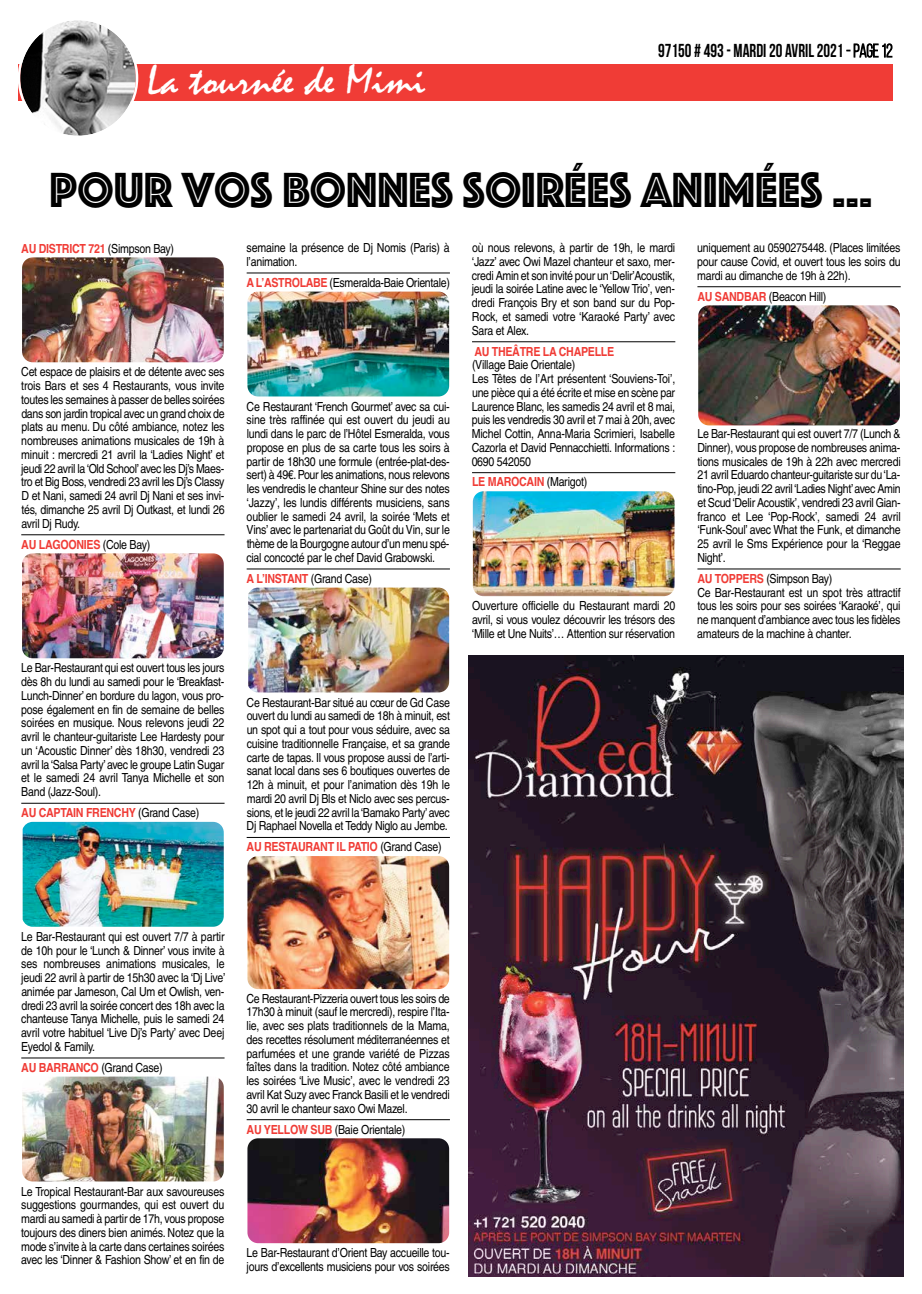
<style>
.page{position:relative;width:922px;height:1294px;background:#fff}
.page>*{position:absolute;margin:0;border:0;box-sizing:border-box;transform-origin:0 0}
.t1{font:51.25px "Phosphate Inline";color:#000;scale:.96 1}
.t2{font:42.25px "Mistral";color:#fff;scale:1.07 1}
.t3{font:700 18.75px "Bebas Neue";color:#000;scale:.9 1}
.t4{font:12.5px/13.8px "Helvetica";letter-spacing:-.025em;color:#000;text-align:justify;scale:.85 1}
.t5{font:700 12.5px "Helvetica";letter-spacing:-.025em;color:#f03c36;scale:.85 1}
.s1{font-weight:400}
.s2{font-weight:400;color:#000}
.s3{font-weight:700;color:#f03c36}
</style>
<div class="page">
<hr style="left:21px;top:534px;width:203px;height:1px;background:#000">
<hr style="left:21px;top:803px;width:203px;height:1px;background:#000">
<hr style="left:21px;top:1057px;width:203px;height:1px;background:#000">
<hr style="left:246px;top:273px;width:204px;height:1px;background:#000">
<hr style="left:246px;top:568px;width:204px;height:1px;background:#000">
<hr style="left:246px;top:837px;width:204px;height:1px;background:#000">
<hr style="left:246px;top:1119px;width:204px;height:1px;background:#000">
<hr style="left:472px;top:341px;width:203px;height:1px;background:#000">
<hr style="left:472px;top:472px;width:203px;height:1px;background:#000">
<hr style="left:697px;top:286px;width:203px;height:1px;background:#000">
<hr style="left:697px;top:568px;width:203px;height:1px;background:#000">
<img style="left:22px;top:257px;width:202px;height:105px">
<img style="left:22px;top:553px;width:202px;height:105px">
<img style="left:23px;top:821px;width:201px;height:105px">
<img style="left:22px;top:1076px;width:202px;height:105px">
<img style="left:247px;top:856px;width:202px;height:133px">
<img style="left:248px;top:587px;width:201px;height:105px">
<img style="left:247px;top:291px;width:202px;height:105px">
<img style="left:247px;top:1138px;width:202px;height:105px">
<img style="left:472px;top:491px;width:202px;height:105px">
<img style="left:698px;top:305px;width:201px;height:120px">
<img style="left:468px;top:656px;width:435px;height:620px">
<div style="left:18px;top:64px;width:874px;height:36px;background:#f03c36"></div>
<svg style="left:18px;top:20px;width:120px;height:116px"></svg>
<svg style="left:846px;top:43px;width:46px;height:15px"></svg>
<h2 class="t2" style="left:147px;top:57px;width:262px">La tournée de Mimi</h2>
<h3 class="t3" style="left:658px;top:41px;width:262px">97150 # 493- MARDI 20 AVRIL2021 <span class="s1">- page 12</span></h3>
<h1 class="t1" style="left:50px;top:154px;width:858px">POUR VOS BONNES SOIRÉES ANIMÉES …</h1>
<p class="t5" style="left:21px;top:238px;width:181px">AU DISTRICT 721 <span class="s2">(Simpson Bay)</span></p>
<p class="t4" style="left:21px;top:365px;width:241px">Cet espace de plaisirs et de détente avec ses trois Bars et ses 4 Restaurants, vous invite toutes les semaines à passer de belles soirées dans son jardin tropical avec un grand choix de plats au menu. Du côté ambiance, notez les nombreuses animations musicales de 19h à minuit : mercredi 21 avril la ‘Ladies Night’ et jeudi 22 avril la‘Old School’avec les Dj’s Maes&shy;tro et Big Boss, vendredi 23 avril les Dj’s Classy D et Nani, samedi 24 avril Dj Nani et ses invi&shy;tés, dimanche 25 avril Dj Outkast, et lundi 26 avril Dj Rudy.</p>
<p class="t5" style="left:21px;top:534px;width:153px">AU LAGOONIES <span class="s2">(Cole Bay)</span></p>
<p class="t4" style="left:21px;top:661px;width:241px">Le Bar-Restaurant qui est ouvert tous les jours dès 8h du lundi au samedi pour le ‘Breakfast-Lunch-Dinner’ en bordure du lagon, vous pro&shy;pose également en fin de semaine de belles soirées en musique. Nous relevons jeudi 22 avril le chanteur-guitariste Lee Hardesty pour un ‘Acoustic Dinner’ dès 18h30, vendredi 23 avril la‘Salsa Party’avec le groupe Latin Sugar et le samedi 24 avril Tanya Michelle et son Band (Jazz-Soul).</p>
<p class="t5" style="left:21px;top:802px;width:211px">AU CAPTAIN FRENCHY <span class="s2">(Grand Case)</span></p>
<p class="t4" style="left:246px;top:241px;width:240px">semaine la présence de Dj Nomis (Paris) à l’animation.</p>
<p class="t4" style="left:246px;top:275px;width:240px"><span class="s3">A L’ASTROLABE</span> (Esmeralda-Baie Orientale)</p>
<p class="t4" style="left:246px;top:399px;width:241px">Ce Restaurant ‘French Gourmet’ avec sa cui&shy;sine très raffinée qui est ouvert du jeudi au lundi dans le parc de l’Hôtel Esmeralda, vous propose en plus de sa carte tous les soirs à partir de 18h30 une formule (entrée-plat-des&shy;sert) à 49€.Pour les animations, nous relevons les vendredis le chanteur Shine sur des notes ‘Jazzy’, les lundis différents musiciens, sans oublier le samedi 24 avril, la soirée ‘Mets et Vins’ avec le partenariat du Goût du Vin, sur le thème de la Bourgogne autour d’un menu spé&shy;cial concocté par le chef David Grabowski.</p>
<p class="t4" style="left:246px;top:571px;width:149px"><span class="s3">A L’INSTANT</span> (Grand Case)</p>
<p class="t4" style="left:471px;top:241px;width:241px">où nous relevons, à partir de 19h, le mardi ‘Jazz’ avec Owi Mazel chanteur et saxo, mer&shy;credi Amin et son invité pour un‘Delir’Acoustik, jeudi la soirée Latine avec le ‘Yellow Trio’, ven&shy;dredi François Bry et son band sur du Pop-Rock, et samedi votre ‘Karaoké Party’ avec Sara et Alex.</p>
<p class="t5" style="left:474px;top:341px;width:166px">AU THEÂTRE LA CHAPELLE</p>
<p class="t4" style="left:471px;top:358px;width:241px;text-align:left">(Village Baie Orientale)<br>Les Têtes de l’Art présentent ‘Souviens-Toi’, une pièce qui a été écrite et mise en scène par Laurence Blanc, les samedis 24 avril et 8 mai, puis les vendredis 30 avril et 7 mai à 20h, avec Michel Cottin, Anna-Maria Scrimieri, Isabelle Cazorla et David Pennacchietti. Informations :<br>0690 542050</p>
<p class="t5" style="left:472px;top:472px;width:137px">LE MAROCAIN <span class="s2">(Marigot)</span></p>
<p class="t4" style="left:472px;top:599px;width:241px">Ouverture officielle du Restaurant mardi 20 avril, si vous voulez découvrir les trésors des ‘Mille et Une Nuits’… Attention sur réservation</p>
<p class="t4" style="left:246px;top:695px;width:241px">Ce Restaurant-Bar situé au cœur de Gd Case ouvert du lundi au samedi de 18h à minuit, est un spot qui a tout pour vous séduire, avec sa cuisine traditionnelle Française, et sa grande carte de tapas. Il vous propose aussi de l’arti&shy;sanat local dans ses 6 boutiques ouvertes de 12h à minuit, et pour l’animation dès 19h le mardi 20 avril Dj Bls et Niclo avec ses percus&shy;sions, et le jeudi 22 avril la‘Bamako Party’avec Dj Raphael Novella et Teddy Niglo au Jembe.</p>
<p class="t5" style="left:246px;top:836px;width:231px">AU RESTAURANT IL PATIO <span class="s2">(Grand Case)</span></p>
<p class="t4" style="left:697px;top:241px;width:240px">uniquement au 0590275448. (Places limitées pour cause Covid, et ouvert tous les soirs du mardi au dimanche de 19h à 22h).</p>
<p class="t4" style="left:697px;top:289px;width:153px"><span class="s3">AU SANDBAR</span> (Beacon Hill)</p>
<p class="t4" style="left:697px;top:427px;width:241px">Le Bar-Restaurant qui est ouvert 7/7 (Lunch &amp; Dinner), vous propose de nombreuses anima&shy;tions musicales de 19h à 22h avec mercredi 21 avril Eduardo chanteur-guitariste sur du‘La&shy;tino-Pop, jeudi 22 avril ‘Ladies Night’avec Amin et Scud‘Delir Acoustik’, vendredi 23 avril Gian&shy;franco et Lee ‘Pop-Rock’, samedi 24 avril ‘Funk-Soul’ avec What the Funk, et dimanche 25 avril le Sms Expérience pour la ‘Reggae Night’.</p>
<p class="t4" style="left:697px;top:571px;width:241px;text-align:left"><span class="s3">AU TOPPERS</span> (Simpson Bay)<br>Ce Bar-Restaurant est un spot très attractif tous les soirs pour ses soirées ‘Karaoké’, qui ne manquent d’ambiance avec tous les fidèles amateurs de la machine à chanter.</p>
<p class="t4" style="left:21px;top:929px;width:242px">Le Bar-Restaurant qui est ouvert 7/7 à partir de 10h pour le ‘Lunch &amp; Dinner’ vous invite à ses nombreuses animations musicales, le jeudi 22 avril à partir de 15h30 avec la ‘Dj Live’ animée par Jameson, Cal Um et Owlish, ven&shy;dredi 23 avril la soirée concert des 18h avec la chanteuse Tanya Michelle, puis le samedi 24 avril votre habituel ‘Live Dj’s Party’ avec Deej Eyedol &amp; Family.</p>
<p class="t4" style="left:21px;top:1060px;width:168px"><span class="s3">AU BARRANCO</span> (Grand Case)</p>
<p class="t4" style="left:21px;top:1184px;width:241px">Le Tropical Restaurant-Bar aux savoureuses suggestions gourmandes, qui est ouvert du mardi au samedi à partir de 17h, vous propose toujours des diners bien animés. Notez que la mode s’invite à la carte dans certaines soirées avec les ‘Dinner &amp; Fashion Show’ et en fin de</p>
<p class="t4" style="left:246px;top:991px;width:241px">Ce Restaurant-Pizzeria ouvert tous les soirs de 17h30 à minuit (sauf le mercredi), respire l’Ita&shy;lie, avec ses plats traditionnels de la Mama, des recettes résolument méditerranéennes et parfumées et une grande variété de Pizzas faîtes dans la tradition. Notez côté ambiance les soirées ‘Live Music’, avec le vendredi 23 avril Kat Suzy avec Franck Basili et le vendredi 30 avril le chanteur saxo Owi Mazel.</p>
<p class="t4" style="left:246px;top:1122px;width:188px"><span class="s3">AU YELLOW SUB</span> (Baie Orientale)</p>
<p class="t4" style="left:246px;top:1245px;width:240px">Le Bar-Restaurant d’Orient Bay accueille tou&shy;jours d’excellents musiciens pour vos soirées</p>
</div>
